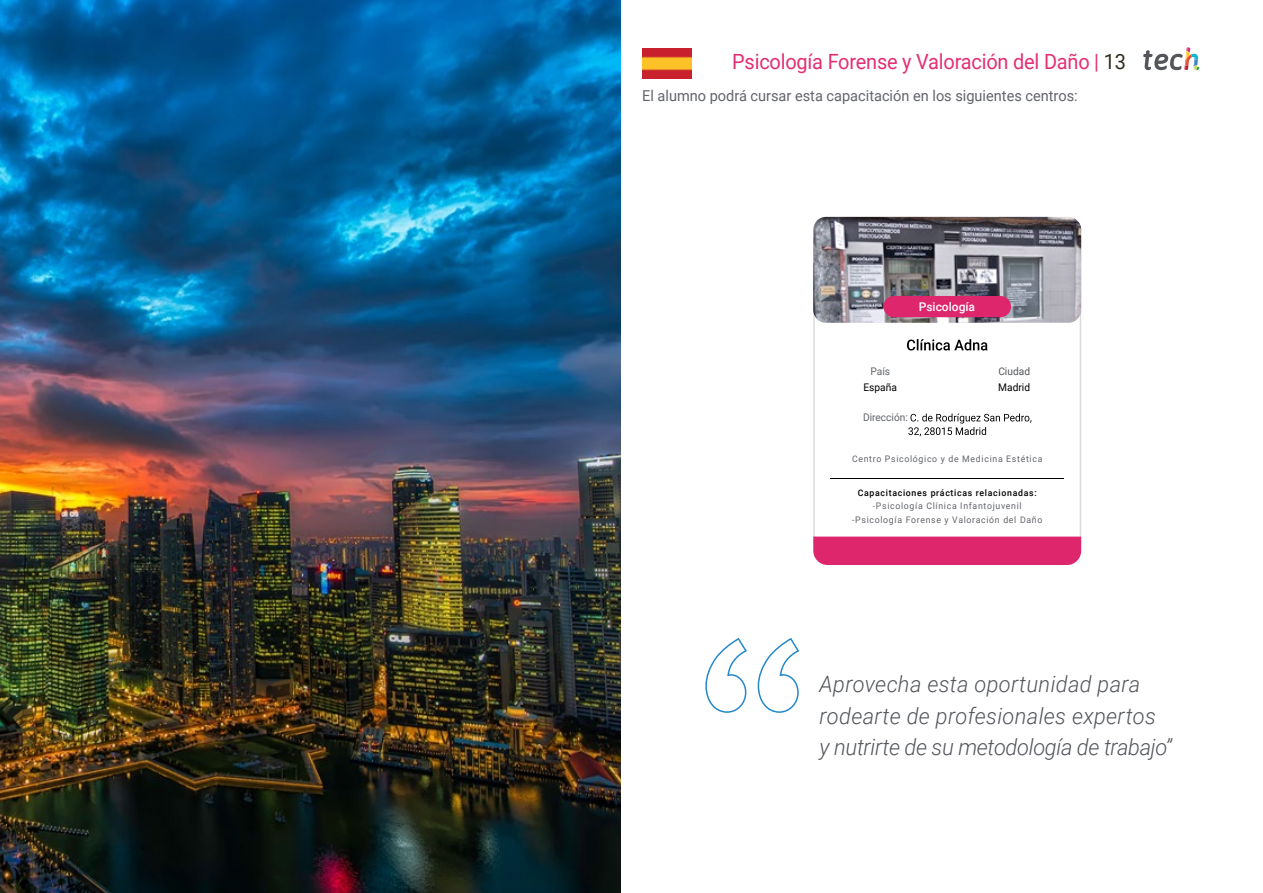
<style>
.page{position:relative;width:1263px;height:893px;background:#fff}
.page>*{position:absolute;margin:0;border:0;box-sizing:border-box;transform-origin:0 0}
.t1{font:italic 300 22.5px/31.5px "Roboto";letter-spacing:.015em;color:#52555b}
.t2{font:21px "Roboto";letter-spacing:-.01em;color:#e32f74;scale:.95 1}
.t3{font:15px "Roboto";color:#61646a}
.t4{font:500 12px "Roboto";color:#fff}
.t5{font:10.5px "Roboto";color:#61646a}
.t6{font:10.5px "Roboto";color:#000}
.t7{font:10.5px "Roboto";color:#52555b}
.t8{font:9px/13.2px "Roboto";letter-spacing:.08em;color:#61646a;text-align:center}
.t9{font:500 9px "Roboto";letter-spacing:.08em;color:#000}
.s1{color:#312e20}
</style>
<div class="page">
<img style="left:0;top:0;width:621px;height:893px">
<svg style="left:1143px;top:47px;width:56px;height:24px"></svg>
<img style="left:642px;top:49px;width:49px;height:30px">
<svg style="left:705px;top:638px;width:95px;height:75px"></svg>
<svg style="left:813px;top:216px;width:269px;height:337px"></svg>
<img style="left:813px;top:217px;width:268px;height:106px">
<div style="left:883px;top:296px;width:128px;height:21px;background:#dd266c;border-radius:11px"></div>
<div style="left:813px;top:537px;width:268px;height:28px;background:#dd266c"></div>
<hr style="left:830px;top:478px;width:234px;height:1px;background:#000">
<svg style="left:907px;top:339px;width:80px;height:11px"></svg>
<svg style="left:908px;top:414px;width:123px;height:22px"></svg>
<h2 class="t2" style="left:732px;top:47px;width:416px">Psicología Forense y Valoración del Daño | <span class="s1">13</span></h2>
<h3 class="t3" style="left:642px;top:86px;width:437px">El alumno podrá cursar esta capacitación en los siguientes centros:</h3>
<p class="t5" style="left:870px;top:364px;width:21px">País</p>
<p class="t6" style="left:863px;top:380px;width:35px">España</p>
<h3 class="t4" style="left:919px;top:298px;width:58px">Psicología</h3>
<p class="t7" style="left:998px;top:364px;width:33px">Ciudad</p>
<p class="t6" style="left:998px;top:380px;width:33px">Madrid</p>
<p class="t5" style="left:863px;top:410px;width:46px">Dirección:</p>
<p class="t8" style="left:852px;top:452px;width:192px">Centro Psicológico y de Medicina Estética</p>
<p class="t9" style="left:858px;top:487px;width:180px">Capacitaciones prácticas relacionadas:</p>
<p class="t8" style="left:852px;top:499px;width:192px">-Psicología Clínica Infantojuvenil -Psicología Forense y Valoración del Daño</p>
<h1 class="t1" style="left:819px;top:668px;width:354px">Aprovecha esta oportunidad para rodearte de profesionales expertos<br>y nutrirte de su metodología de trabajo”</h1>
</div>
